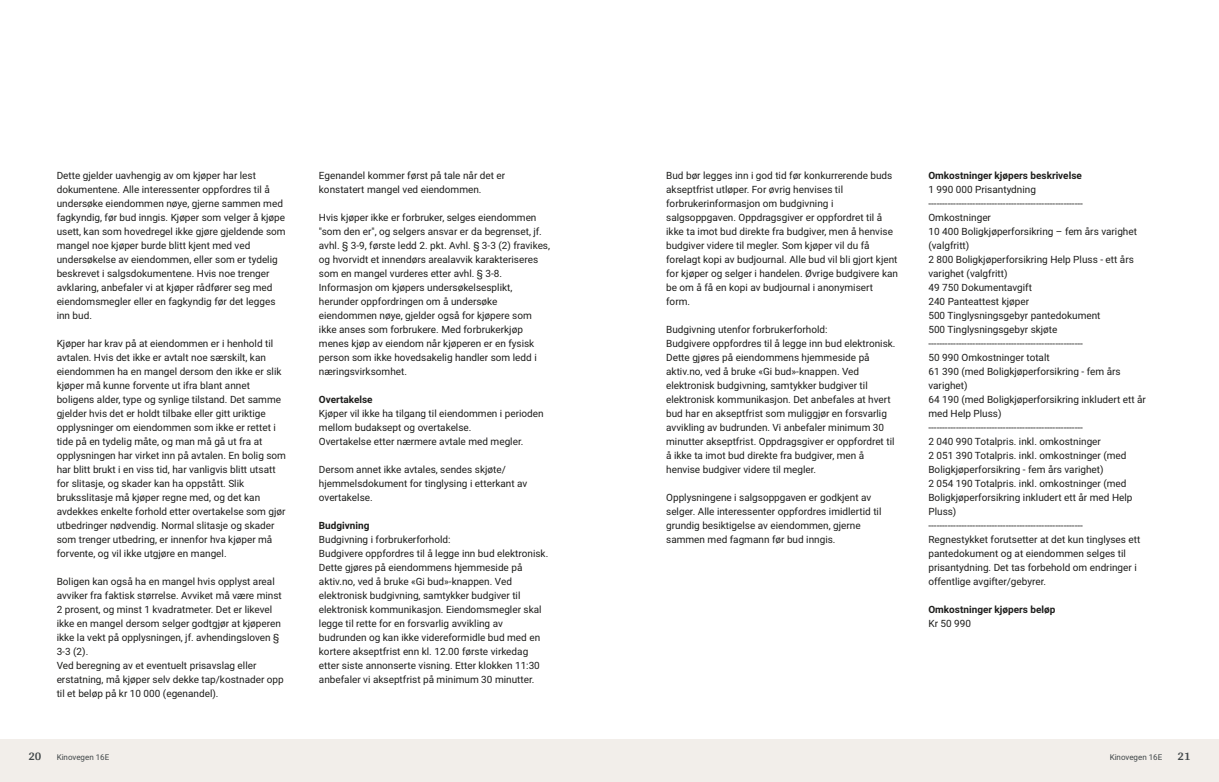
<style>
.page{position:relative;width:1219px;height:782px;background:#fff}
.page>*{position:absolute;margin:0;border:0;box-sizing:border-box;transform-origin:0 0}
.t1{font:700 12px "Arya";color:#414749}
.t2{font:10px/14px "Roboto Vitec";color:#1d1d1b}
.t3{font:700 10px "Roboto Vitec";color:#1d1d1b}
.t4{font:8px "Roboto Vitec";color:#414749}
</style>
<div class="page">
<div style="left:0;top:739px;width:612px;height:42px;background:#f2eeea"></div>
<div style="left:607px;top:739px;width:612px;height:42px;background:#f2eeea"></div>
<p class="t2" style="left:57px;top:167px;width:230px">Dette gjelder uavhengig av om kjøper har lest dokumentene. Alle interessenter oppfordres til å undersøke eiendommen nøye, gjerne sammen med fagkyndig, før bud inngis. Kjøper som velger å kjøpe usett, kan som hovedregel ikke gjøre gjeldende som mangel noe kjøper burde blitt kjent med ved undersøkelse av eiendommen, eller som er tydelig beskrevet i salgsdokumentene. Hvis noe trenger avklaring, anbefaler vi at kjøper rådfører seg med eiendomsmegler eller en fagkyndig før det legges inn bud.</p>
<p class="t2" style="left:57px;top:335px;width:231px">Kjøper har krav på at eiendommen er i henhold til avtalen. Hvis det ikke er avtalt noe særskilt, kan eiendommen ha en mangel dersom den ikke er slik kjøper må kunne forvente ut ifra blant annet boligens alder, type og synlige tilstand. Det samme gjelder hvis det er holdt tilbake eller gitt uriktige opplysninger om eiendommen som ikke er rettet i tide på en tydelig måte, og man må gå ut fra at opplysningen har virket inn på avtalen. En bolig som har blitt brukt i en viss tid, har vanligvis blitt utsatt for slitasje, og skader kan ha oppstått. Slik bruksslitasje må kjøper regne med, og det kan avdekkes enkelte forhold etter overtakelse som gjør utbedringer nødvendig. Normal slitasje og skader som trenger utbedring, er innenfor hva kjøper må forvente, og vil ikke utgjøre en mangel.</p>
<p class="t2" style="left:57px;top:573px;width:229px">Boligen kan også ha en mangel hvis opplyst areal avviker fra faktisk størrelse. Avviket må være minst 2 prosent, og minst 1 kvadratmeter. Det er likevel ikke en mangel dersom selger godtgjør at kjøperen ikke la vekt på opplysningen, jf. avhendingsloven § 3‑3 (2).<br>Ved beregning av et eventuelt prisavslag eller erstatning, må kjøper selv dekke tap/kostnader opp til et beløp på kr 10 000 (egenandel).</p>
<p class="t1" style="left:28px;top:749px;width:15px">20</p>
<p class="t4" style="left:57px;top:751px;width:54px">Kinovegen 16E</p>
<p class="t2" style="left:319px;top:167px;width:188px">Egenandel kommer først på tale når det er konstatert mangel ved eiendommen.</p>
<p class="t2" style="left:319px;top:209px;width:233px">Hvis kjøper ikke er forbruker, selges eiendommen "som den er", og selgers ansvar er da begrenset, jf. avhl. § 3‑9, første ledd 2. pkt. Avhl. § 3‑3 (2) fravikes, og hvorvidt et innendørs arealavvik karakteriseres som en mangel vurderes etter avhl. § 3‑8.<br>Informasjon om kjøpers undersøkelsesplikt, herunder oppfordringen om å undersøke eiendommen nøye, gjelder også for kjøpere som ikke anses som forbrukere. Med forbrukerkjøp menes kjøp av eiendom når kjøperen er en fysisk person som ikke hovedsakelig handler som ledd i næringsvirksomhet.</p>
<p class="t3" style="left:319px;top:392px;width:55px">Overtakelse</p>
<p class="t2" style="left:319px;top:405px;width:226px">Kjøper vil ikke ha tilgang til eiendommen i perioden mellom budaksept og overtakelse.<br>Overtakelse etter nærmere avtale med megler.</p>
<p class="t2" style="left:319px;top:461px;width:210px">Dersom annet ikke avtales, sendes skjøte/ hjemmelsdokument for tinglysing i etterkant av overtakelse.</p>
<p class="t3" style="left:319px;top:518px;width:52px">Budgivning</p>
<p class="t2" style="left:319px;top:531px;width:231px">Budgivning i forbrukerforhold:<br>Budgivere oppfordres til å legge inn bud elektronisk.<br>Dette gjøres på eiendommens hjemmeside på aktiv.no, ved å bruke «Gi bud»‑knappen. Ved elektronisk budgivning, samtykker budgiver til elektronisk kommunikasjon. Eiendomsmegler skal legge til rette for en forsvarlig avvikling av budrunden og kan ikke videreformidle bud med en kortere akseptfrist enn kl. 12.00 første virkedag etter siste annonserte visning. Etter klokken 11:30 anbefaler vi akseptfrist på minimum 30 minutter.</p>
<p class="t2" style="left:666px;top:167px;width:233px">Bud bør legges inn i god tid før konkurrerende buds akseptfrist utløper. For øvrig henvises til forbrukerinformasjon om budgivning i salgsoppgaven. Oppdragsgiver er oppfordret til å ikke ta imot bud direkte fra budgiver, men å henvise budgiver videre til megler. Som kjøper vil du få forelagt kopi av budjournal. Alle bud vil bli gjort kjent for kjøper og selger i handelen. Øvrige budgivere kan be om å få en kopi av budjournal i anonymisert form.</p>
<p class="t2" style="left:666px;top:321px;width:231px">Budgivning utenfor forbrukerforhold:<br>Budgivere oppfordres til å legge inn bud elektronisk.<br>Dette gjøres på eiendommens hjemmeside på aktiv.no, ved å bruke «Gi bud»‑knappen. Ved elektronisk budgivning, samtykker budgiver til elektronisk kommunikasjon. Det anbefales at hvert bud har en akseptfrist som muliggjør en forsvarlig avvikling av budrunden. Vi anbefaler minimum 30 minutter akseptfrist. Oppdragsgiver er oppfordret til å ikke ta imot bud direkte fra budgiver, men å henvise budgiver videre til megler.</p>
<p class="t2" style="left:666px;top:489px;width:217px">Opplysningene i salgsoppgaven er godkjent av selger. Alle interessenter oppfordres imidlertid til grundig besiktigelse av eiendommen, gjerne sammen med fagmann før bud inngis.</p>
<p class="t3" style="left:928px;top:168px;width:155px">Omkostninger kjøpers beskrivelse</p>
<p class="t2" style="left:928px;top:181px;width:219px">1 990 000 Prisantydning<br>‑‑‑‑‑‑‑‑‑‑‑‑‑‑‑‑‑‑‑-------------------------------------<br>Omkostninger<br>10 400 Boligkjøperforsikring – fem års varighet (valgfritt)<br>2 800 Boligkjøperforsikring Help Pluss ‑ ett års varighet (valgfritt)<br>49 750 Dokumentavgift<br>240 Panteattest kjøper<br>500 Tinglysningsgebyr pantedokument<br>500 Tinglysningsgebyr skjøte<br>‑‑‑‑‑‑‑‑‑‑‑‑‑‑‑‑‑‑‑-------------------------------------<br>50 990 Omkostninger totalt<br>61 390 (med Boligkjøperforsikring ‑ fem års varighet)<br>64 190 (med Boligkjøperforsikring inkludert ett år med Help Pluss)<br>‑‑‑‑‑‑‑‑‑‑‑‑‑‑‑‑‑‑‑-------------------------------------<br>2 040 990 Totalpris. inkl. omkostninger<br>2 051 390 Totalpris. inkl. omkostninger (med Boligkjøperforsikring ‑ fem års varighet)<br>2 054 190 Totalpris. inkl. omkostninger (med Boligkjøperforsikring inkludert ett år med Help Pluss)<br>‑‑‑‑‑‑‑‑‑‑‑‑‑‑‑‑‑‑‑-------------------------------------<br>Regnestykket forutsetter at det kun tinglyses ett pantedokument og at eiendommen selges til prisantydning. Det tas forbehold om endringer i offentlige avgifter/gebyrer.</p>
<p class="t3" style="left:928px;top:602px;width:129px">Omkostninger kjøpers beløp</p>
<p class="t2" style="left:928px;top:615px;width:44px">Kr 50 990</p>
<p class="t4" style="left:1110px;top:751px;width:54px">Kinovegen 16E</p>
<p class="t1" style="left:1177px;top:749px;width:15px">21</p>
</div>
